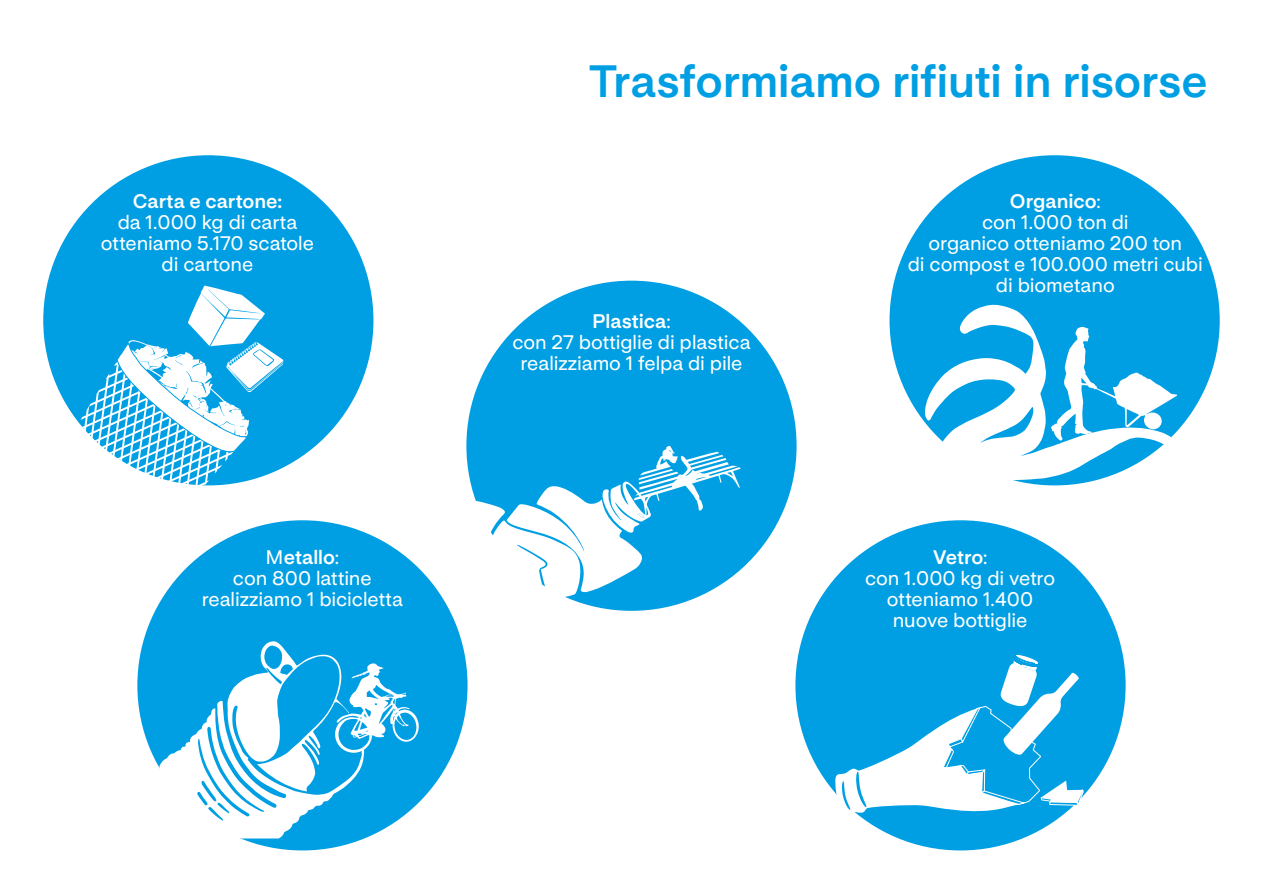
<style>
.page{position:relative;width:1263px;height:893px;background:#fff}
.page>*{position:absolute;margin:0;border:0;box-sizing:border-box;transform-origin:0 0}
.t1{font:700 45px "Life Sans";letter-spacing:-.01em;color:#009fe3}
.t2{font:500 19.5px/21px "Life Sans";letter-spacing:-.005em;color:#fff;text-align:center}
.t3{font:700 19.5px "Life Sans";color:#fff}
.s1{font-weight:700}
</style>
<div class="page">
<div style="left:43px;top:155px;width:330px;height:330px;background:#009fe3;border-radius:50%"></div>
<div style="left:889px;top:155px;width:331px;height:330px;background:#009fe3;border-radius:50%"></div>
<div style="left:466px;top:281px;width:330px;height:330px;background:#009fe3;border-radius:50%"></div>
<div style="left:795px;top:520px;width:330px;height:330px;background:#009fe3;border-radius:50%"></div>
<div style="left:137px;top:520px;width:330px;height:330px;background:#009fe3;border-radius:50%"></div>
<svg style="left:43px;top:286px;width:241px;height:249px"></svg>
<svg style="left:159px;top:641px;width:260px;height:197px"></svg>
<svg style="left:903px;top:304px;width:289px;height:177px"></svg>
<svg style="left:835px;top:654px;width:248px;height:163px"></svg>
<svg style="left:466px;top:446px;width:275px;height:165px"></svg>
<p class="t3" style="left:133px;top:190px;width:151px">Carta e cartone:</p>
<p class="t2" style="left:101px;top:212px;width:215px">da 1.000 kg di carta otteniamo 5.170 scatole di cartone</p>
<p class="t2" style="left:202px;top:547px;width:203px">M<span class="s1">etallo</span>:<br>con 800 lattine realizziamo 1 bicicletta</p>
<h1 class="t1" style="left:588px;top:55px;width:621px">Trasformiamo rifiuti in risorse</h1>
<p class="t2" style="left:512px;top:311px;width:240px"><span class="s1">Plastica</span>:<br>con 27 bottiglie di plastica realizziamo 1 felpa di pile</p>
<p class="t2" style="left:908px;top:191px;width:297px"><span class="s1">Organico</span>:<br>con 1.000 ton di<br>organico otteniamo 200 ton<br>di compost e 100.000 metri cubi di biometano</p>
<p class="t2" style="left:865px;top:547px;width:192px"><span class="s1">Vetro</span>:<br>con 1.000 kg di vetro otteniamo 1.400 nuove bottiglie</p>
</div>
